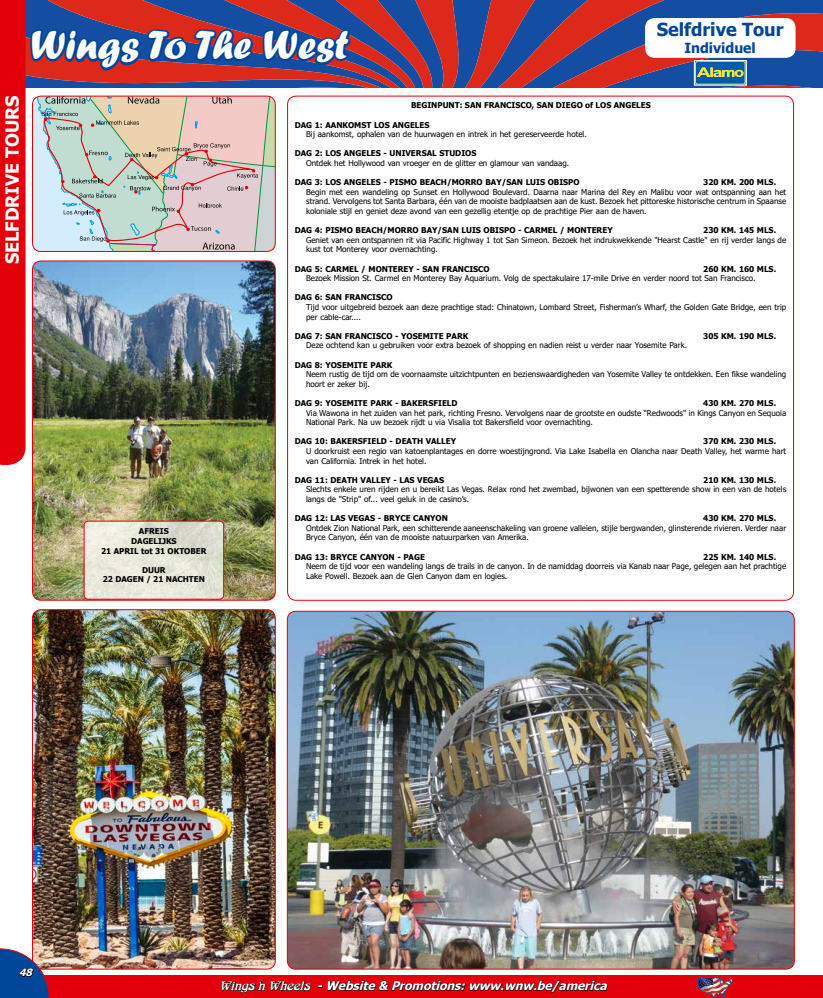
<style>
.page{position:relative;width:823px;height:998px;background:#fff}
.page>*{position:absolute;margin:0;border:0;box-sizing:border-box;transform-origin:0 0}
.t1{font:42px "Forte";color:#fff}
.t2{font:700 18px "Tahoma";color:#fff}
.t3{font:700 18px "Tahoma";color:#004699}
.t4{font:700 14px "Tahoma";color:#004699}
.t5{font:italic 700 12px "Tahoma";color:#fff}
.t6{font:italic 700 10px "Tahoma";color:#fff}
.t7{font:8px/9.6px "Tahoma";color:#000}
.t8{font:700 8px/9.6px "Tahoma";color:#000;text-align:center}
.s1{font-family:"Art Deco SSK";font-weight:400}
</style>
<div class="page">
<img style="left:288px;top:611px;width:505px;height:337px">
<img style="left:32px;top:465px;width:243px;height:135px">
<img style="left:32px;top:610px;width:243px;height:338px">
<div style="left:32px;top:609px;width:243px;height:360px;border:1px solid #e3000b;border-radius:9px"></div>
<img style="left:0;top:0;width:822px;height:465px">
<div style="left:287px;top:96px;width:506px;height:504px;background:#fff;border-radius:9px"></div>
<svg style="left:84px;top:521px;width:139px;height:78px;background:#e5e5d8"></svg>
<div style="left:84px;top:521px;width:140px;height:79px;border:1px solid #e3000b;border-radius:4px"></div>
<img style="left:0;top:948px;width:822px;height:50px">
<h2 class="t3" style="left:656px;top:17px;width:128px">Selfdrive Tour</h2>
<h1 class="t1" style="left:31px;top:21px;width:319px">Wings To The West</h1>
<h3 class="t4" style="left:684px;top:38px;width:73px">Individuel</h3>
<h2 class="t2" style="left:0;top:264px;width:170px;rotate:-90deg">SELFDRIVE TOURS</h2>
<p class="t8" style="left:411px;top:101px;width:241px">BEGINPUNT: SAN FRANCISCO, SAN DIEGO of LOS ANGELES</p>
<p class="t8" style="left:294px;top:120px;width:136px">DAG 1: AANKOMST LOS ANGELES</p>
<p class="t7" style="left:306px;top:130px;width:282px">Bij aankomst, ophalen van de huurwagen en intrek in het gereserveerde hotel.</p>
<p class="t8" style="left:294px;top:149px;width:183px">DAG 2: LOS ANGELES - UNIVERSAL STUDIOS</p>
<p class="t7" style="left:306px;top:159px;width:264px">Ontdek het Hollywood van vroeger en de glitter en glamour van vandaag.</p>
<p class="t8" style="left:294px;top:178px;width:286px">DAG 3: LOS ANGELES - PISMO BEACH/MORRO BAY/SAN LUIS OBISPO</p>
<p class="t8" style="left:703px;top:178px;width:74px">320 KM. 200 MLS.</p>
<p class="t7" style="left:306px;top:188px;width:481px;text-align:justify">Begin met een wandeling op Sunset en Hollywood Boulevard. Daarna naar Marina del Rey en Malibu voor wat ontspanning aan het strand. Vervolgens tot Santa Barbara, één van de mooiste badplaatsen aan de kust. Bezoek het pittoreske historische centrum in Spaanse koloniale stijl en geniet deze avond van een gezellig etentje op de prachtige Pier aan de haven.</p>
<p class="t8" style="left:294px;top:226px;width:319px">DAG 4: PISMO BEACH/MORRO BAY/SAN LUIS OBISPO - CARMEL / MONTEREY</p>
<p class="t8" style="left:703px;top:226px;width:74px">230 KM. 145 MLS.</p>
<p class="t7" style="left:306px;top:236px;width:481px">Geniet van een ontspannen rit via Pacific Highway 1 tot San Simeon. Bezoek het indrukwekkende "Hearst Castle" en rij verder langs de kust tot Monterey voor overnachting.</p>
<p class="t8" style="left:294px;top:264px;width:196px">DAG 5: CARMEL / MONTEREY - SAN FRANCISCO</p>
<p class="t8" style="left:703px;top:264px;width:74px">260 KM. 160 MLS.</p>
<p class="t7" style="left:306px;top:274px;width:450px">Bezoek Mission St. Carmel en Monterey Bay Aquarium. Volg de spectakulaire 17-mile Drive en verder noord tot San Francisco.</p>
<p class="t8" style="left:294px;top:293px;width:99px">DAG 6: SAN FRANCISCO</p>
<p class="t7" style="left:306px;top:303px;width:481px">Tijd voor uitgebreid bezoek aan deze prachtige stad: Chinatown, Lombard Street, Fisherman’s Wharf, the Golden Gate Bridge, een trip per cable-car....</p>
<p class="t8" style="left:294px;top:331px;width:175px">DAG 7: SAN FRANCISCO - YOSEMITE PARK</p>
<p class="t8" style="left:703px;top:331px;width:74px">305 KM. 190 MLS.</p>
<p class="t7" style="left:306px;top:341px;width:382px">Deze ochtend kan u gebruiken voor extra bezoek of shopping en nadien reist u verder naar Yosemite Park.</p>
<p class="t8" style="left:294px;top:360px;width:99px">DAG 8: YOSEMITE PARK</p>
<p class="t7" style="left:306px;top:370px;width:481px">Neem rustig de tijd om de voornaamste uitzichtpunten en bezienswaardigheden van Yosemite Valley te ontdekken. Een fikse wandeling hoort er zeker bij.</p>
<p class="t8" style="left:294px;top:399px;width:164px">DAG 9: YOSEMITE PARK - BAKERSFIELD</p>
<p class="t8" style="left:703px;top:399px;width:74px">430 KM. 270 MLS.</p>
<p class="t7" style="left:306px;top:408px;width:481px">Via Wawona in het zuiden van het park, richting Fresno. Vervolgens naar de grootste en oudste “Redwoods" in Kings Canyon en Sequoia<br>National Park. Na uw bezoek rijdt u via Visalia tot Bakersfield voor overnachting.</p>
<p class="t8" style="left:294px;top:437px;width:163px">DAG 10: BAKERSFIELD - DEATH VALLEY</p>
<p class="t8" style="left:703px;top:437px;width:74px">370 KM. 230 MLS.</p>
<p class="t7" style="left:306px;top:447px;width:481px">U doorkruist een regio van katoenplantages en dorre woestijngrond. Via Lake Isabella en Olancha naar Death Valley, het warme hart van California. Intrek in het hotel.</p>
<p class="t8" style="left:294px;top:475px;width:151px">DAG 11: DEATH VALLEY - LAS VEGAS</p>
<p class="t8" style="left:703px;top:475px;width:74px">210 KM. 130 MLS.</p>
<p class="t7" style="left:306px;top:485px;width:481px">Slechts enkele uren rijden en u bereikt Las Vegas. Relax rond het zwembad, bijwonen van een spetterende show in een van de hotels langs de "Strip" of... veel geluk in de casino’s.</p>
<p class="t8" style="left:294px;top:514px;width:155px">DAG 12: LAS VEGAS - BRYCE CANYON</p>
<p class="t8" style="left:703px;top:514px;width:74px">430 KM. 270 MLS.</p>
<p class="t7" style="left:306px;top:524px;width:481px">Ontdek Zion National Park, een schitterende aaneenschakeling van groene valleien, stijle bergwanden, glinsterende rivieren. Verder naar<br>Bryce Canyon, één van de mooiste natuurparken van Amerika.</p>
<p class="t8" style="left:294px;top:552px;width:132px">DAG 13: BRYCE CANYON - PAGE</p>
<p class="t8" style="left:703px;top:552px;width:74px">225 KM. 140 MLS.</p>
<p class="t7" style="left:306px;top:562px;width:481px">Neem de tijd voor een wandeling langs de trails in de canyon. In de namiddag doorreis via Kanab naar Page, gelegen aan het prachtige<br>Lake Powell. Bezoek aan de Glen Canyon dam en logies.</p>
<p class="t8" style="left:101px;top:527px;width:107px">AFREIS<br>DAGELIJKS<br>21 APRIL tot 31 OKTOBER</p>
<p class="t8" style="left:103px;top:565px;width:104px">DUUR<br>22 DAGEN / 21 NACHTEN</p>
<p class="t6" style="left:19px;top:965px;width:18px">48</p>
<h3 class="t5" style="left:219px;top:977px;width:393px"><span class="s1">Wings‘n Wheels</span> -Website&amp; Promotions:www.wnw.be/america</h3>
</div>
